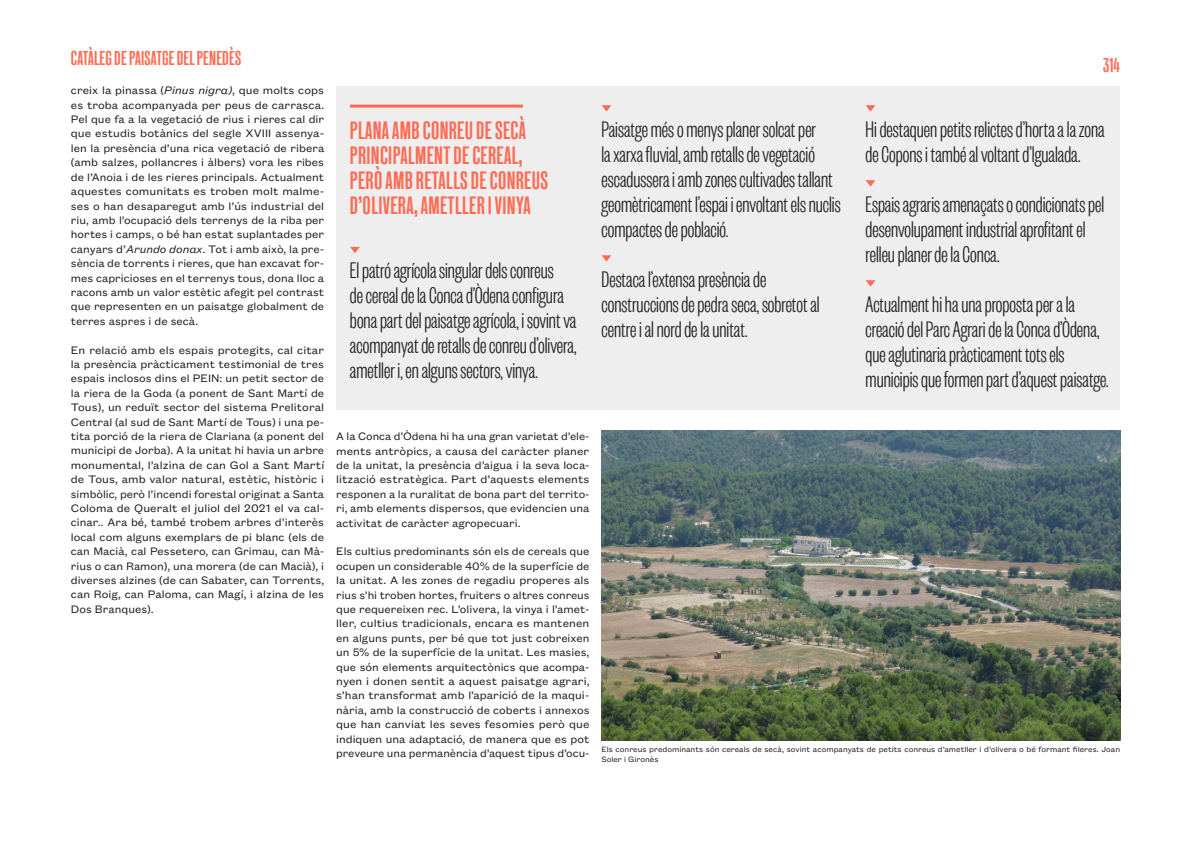
<style>
.page{position:relative;width:1191px;height:842px;background:#fff}
.page>*{position:absolute;margin:0;border:0;box-sizing:border-box;transform-origin:0 0}
.t1{font:300 25px/25px "Founders Grotesk X Cond";color:#231f20}
.t2{font:25px/25px "New Grotesk Square THREE";letter-spacing:.015em;color:#ff6c54}
.t3{font:20px "New Grotesk Square THREE";letter-spacing:.01em;color:#ff6c54}
.t4{font:12px/14.4px "Founders Grotesk Text";color:#231f20;text-align:justify}
.t5{font:8.5px/10px "Founders Grotesk Text";color:#231f20}
.s1{font-style:italic}
.s2{font-size:12px}
</style>
<div class="page">
<div style="left:336px;top:86px;width:784px;height:324px;background:#eeeeef"></div>
<hr style="left:350px;top:105px;width:173px;height:3px;background:#ff6c54">
<svg style="left:350px;top:247px;width:10px;height:6px"></svg>
<svg style="left:601px;top:105px;width:10px;height:7px"></svg>
<svg style="left:601px;top:255px;width:10px;height:7px"></svg>
<img style="left:601px;top:431px;width:519px;height:309px">
<svg style="left:865px;top:105px;width:10px;height:7px"></svg>
<svg style="left:865px;top:180px;width:10px;height:7px"></svg>
<svg style="left:865px;top:280px;width:10px;height:7px"></svg>
<h2 class="t3" style="left:71px;top:46px;width:172px">CATÀLEG DE PAISATGE DEL PENEDÈS</h2>
<h2 class="t3" style="left:1103px;top:53px;width:18px">314</h2>
<p class="t4" style="left:71px;top:82px;width:255px">creix la pinassa (<span class="s1">Pinus nigra)</span>, que molts cops es troba acompanyada per peus de carrasca.<br>Pel que fa a la vegetació de rius i rieres cal dir que estudis botànics del segle XVIII assenya&shy;len la presència d’una rica vegetació de ribera (amb salzes, pollancres i àlbers) vora les ribes de l’Anoia i de les rieres principals. Actualment aquestes comunitats es troben molt malme&shy;ses o han desaparegut amb l’ús industrial del riu, amb l’ocupació dels terrenys de la riba per hortes i camps, o bé han estat suplantades per canyars d’<span class="s1">Arundo donax</span>. Tot i amb això, la pre&shy;sència de torrents i rieres, que han excavat for&shy;mes capricioses en el terrenys tous, dona lloc a racons amb un valor estètic afegit pel contrast que representen en un paisatge globalment de terres aspres i de secà.</p>
<p class="t4" style="left:71px;top:342px;width:255px">En relació amb els espais protegits, cal citar la presència pràcticament testimonial de tres espais inclosos dins el PEIN: un petit sector de la riera de la Goda (a ponent de Sant Martí de Tous), un reduït sector del sistema Prelitoral Central (al sud de Sant Martí de Tous) i una pe&shy;tita porció de la riera de Clariana (a ponent del municipi de Jorba). A la unitat hi havia un arbre monumental, l’alzina de can Gol a Sant Martí de Tous, amb valor natural, estètic, històric i simbòlic, però l’incendi forestal originat a Santa Coloma de Queralt el juliol del 2021 el va cal&shy;cinar.. Ara bé, també trobem arbres d’interès local com alguns exemplars de pi blanc (els de can Macià, cal Pessetero, can Grimau, can Mà&shy;rius o can Ramon), una morera (de can Macià), i diverses alzines (de can Sabater, can Torrents, can Roig, can Paloma, can Magí, i alzina de les Dos Branques).</p>
<h1 class="t2" style="left:350px;top:118px;width:200px">PLANA AMB CONREU DE SECÀ<br>PRINCIPALMENT DE CEREAL,<br>PERÒ AMB RETALLS DE CONREUS<br>D’OLIVERA, AMETLLER I VINYA</h1>
<h1 class="t1" style="left:350px;top:257px;width:228px">El patró agrícola singular dels conreus<br>de cereal de la Conca d’Òdena configura bona part del paisatge agrícola, i sovint va acompanyat de retalls de conreu d’olivera, ametller i, en alguns sectors, vinya.</h1>
<h1 class="t1" style="left:601px;top:116px;width:241px">Paisatge més o menys planer solcat per<br>la xarxa fluvial, amb retalls de vegetació escadussera i amb zones cultivades tallant geomètricament l’espai i envoltant els nuclis compactes de població.</h1>
<h1 class="t1" style="left:601px;top:266px;width:220px">Destaca l’extensa presència de construccions de pedra seca, sobretot al centre i al nord de la unitat.</h1>
<h1 class="t1" style="left:865px;top:116px;width:240px">Hi destaquen petits relictes d’horta a la zona de Copons i també al voltant d’Igualada.</h1>
<h1 class="t1" style="left:865px;top:191px;width:240px">Espais agraris amenaçats o condicionats pel desenvolupament industrial aprofitant el relleu planer de la Conca.</h1>
<h1 class="t1" style="left:865px;top:291px;width:244px">Actualment hi ha una proposta per a la creació del Parc Agrari de la Conca d’Òdena, que aglutinaria pràcticament tots els municipis que formen part d’aquest paisatge.</h1>
<p class="t4" style="left:336px;top:428px;width:255px">A la Conca d’Òdena hi ha una gran varietat d’ele&shy;ments antròpics, a causa del caràcter planer de la unitat, la presència d’aigua i la seva loca&shy;lització estratègica. Part d’aquests elements responen a la ruralitat de bona part del territo&shy;ri, amb elements dispersos, que evidencien una activitat de caràcter agropecuari.</p>
<p class="t4" style="left:336px;top:543px;width:255px">Els cultius predominants són els de cereals que ocupen un considerable 40% de la superfície de la unitat. A les zones de regadiu properes als rius s’hi troben hortes, fruiters o altres conreus que requereixen rec. L’olivera, la vinya i l’amet&shy;ller, cultius tradicionals, encara es mantenen en alguns punts, per bé que tot just cobreixen un 5% de la superfície de la unitat. Les masies, que són elements arquitectònics que acompa&shy;nyen i donen sentit a aquest paisatge agrari, s’han transformat amb l’aparició de la maqui&shy;nària, amb la construcció de coberts i annexos que han canviat les seves fesomies però que indiquen una adaptació, de manera que es pot</p>
<p class="t5" style="left:601px;top:744px;width:520px;text-indent:-265px"><span class="s2">preveure una permanència d’aquest tipus d’ocu-</span> Els conreus predominants són cereals de secà, sovint acompanyats de petits conreus d’ametller i d’olivera o bé formant fileres. Joan<br>Soler i Gironès</p>
</div>
